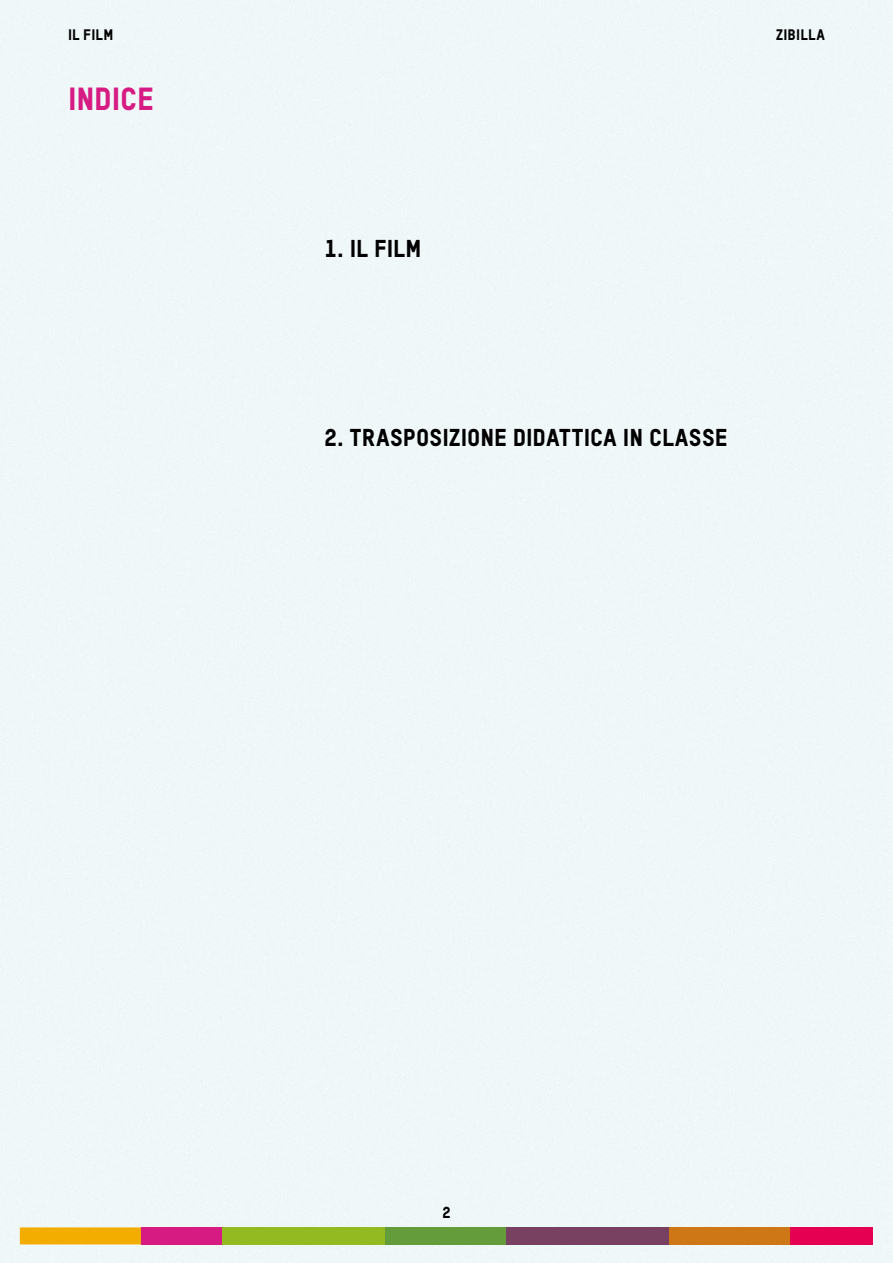
<style>
.page{position:relative;width:893px;height:1263px;background:#eff7f7}
.page>*{position:absolute;margin:0;border:0;box-sizing:border-box;transform-origin:0 0}
.t1{font:31.5px "TSTARPRO Headline";letter-spacing:-.005em;color:#d61b83}
.t2{font:24px "TSTARPRO Headline";letter-spacing:.005em;color:#000}
.t3{font:15.75px "TSTARPRO Headline";color:#000}
.t4{font:15px "TSTARPRO Headline";letter-spacing:.015em;color:#000}
</style>
<div class="page">
<div style="left:20px;top:1227px;width:121px;height:17px;background:#f2ad00"></div>
<div style="left:141px;top:1227px;width:82px;height:17px;background:#d61b83"></div>
<div style="left:223px;top:1227px;width:162px;height:17px;background:#93bb21"></div>
<div style="left:385px;top:1227px;width:122px;height:17px;background:#649b3b"></div>
<div style="left:507px;top:1227px;width:162px;height:17px;background:#784161"></div>
<div style="left:669px;top:1227px;width:122px;height:17px;background:#ce7717"></div>
<div style="left:791px;top:1227px;width:82px;height:17px;background:#e50051"></div>
<p class="t4" style="left:68px;top:25px;width:47px">il Film</p>
<p class="t4" style="left:776px;top:25px;width:50px">Zibilla</p>
<h1 class="t1" style="left:68px;top:79px;width:87px">INDICE</h1>
<p class="t2" style="left:325px;top:234px;width:98px">1. IL FILM</p>
<p class="t2" style="left:325px;top:423px;width:404px">2. TRASPOSIZIONE DIDATTICA IN CLASSE</p>
<p class="t3" style="left:442px;top:1202px;width:10px">2</p>
</div>
